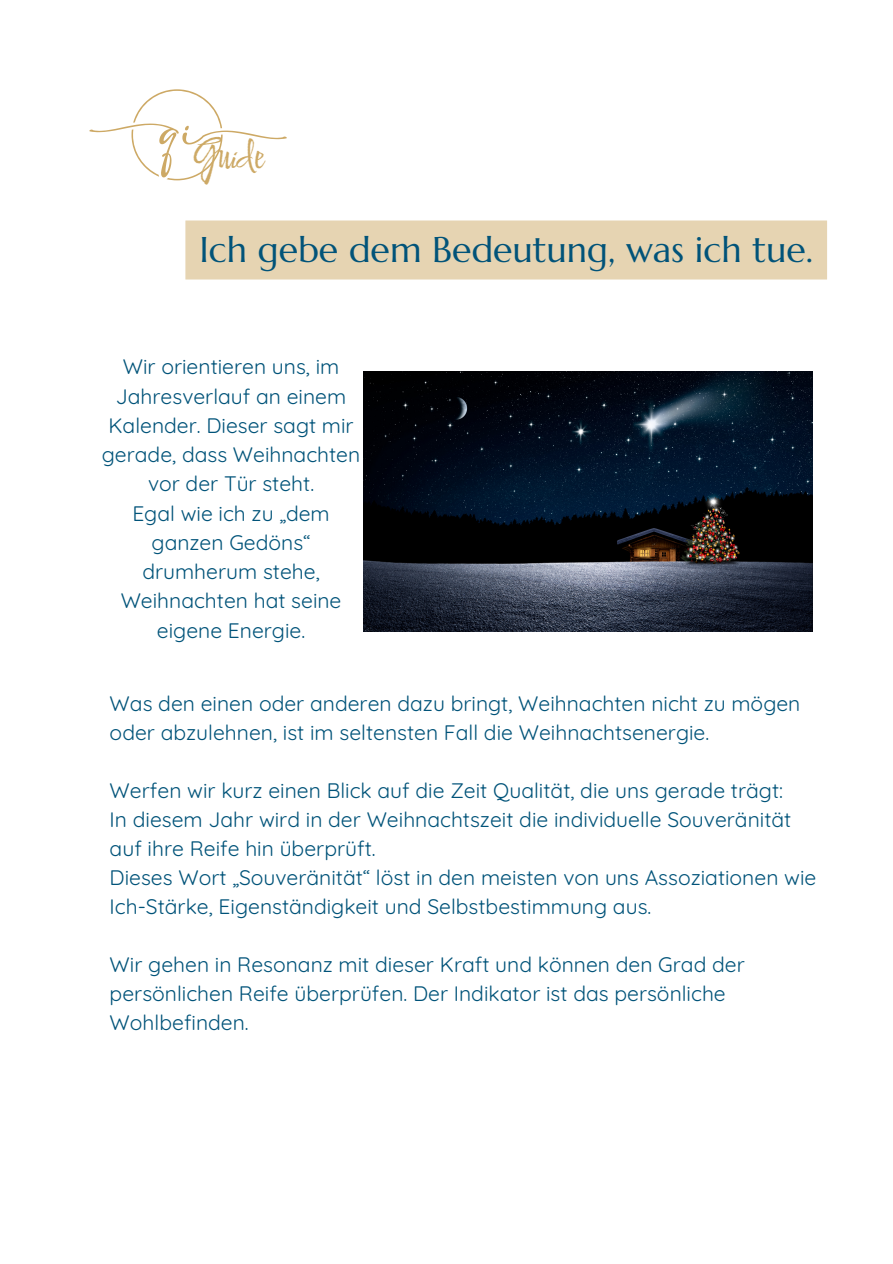
<style>
.page{position:relative;width:893px;height:1264px;background:#fff}
.page>*{position:absolute;margin:0;border:0;box-sizing:border-box;transform-origin:0 0}
.t1{font:42px "Comforter Brush";color:#cda965}
.t2{font:35.7px "Marcellus";color:#015379}
.t3{font:21px/29.2px "Quicksand";color:#015379}
</style>
<div class="page">
<svg style="left:89px;top:89px;width:197px;height:91px"></svg>
<img style="left:364px;top:371px;width:448px;height:260px">
<div style="left:185px;top:220px;width:642px;height:59px;background:#e6d4b2"></div>
<p class="t1" style="left:194px;top:130px;width:70px">Guide</p>
<p class="t2" style="left:199px;top:228px;width:615px">Ich gebe dem Bedeutung, was ich tue.</p>
<p class="t3" style="left:102px;top:352px;width:260px;text-align:center">Wir orientieren uns, im<br>Jahresverlauf an einem<br>Kalender. Dieser sagt mir gerade, dass Weihnachten vor der Tür steht.</p>
<p class="t3" style="left:121px;top:498px;width:222px;text-align:center">Egal wie ich zu „dem ganzen Gedöns“ drumherum stehe,<br>Weihnachten hat seine eigene Energie.</p>
<p class="t3" style="left:110px;top:688px;width:692px">Was den einen oder anderen dazu bringt, Weihnachten nicht zu mögen oder abzulehnen, ist im seltensten Fall die Weihnachtsenergie.</p>
<p class="t3" style="left:110px;top:775px;width:674px">Werfen wir kurz einen Blick auf die Zeit Qualität, die uns gerade trägt:</p>
<p class="t3" style="left:110px;top:804px;width:683px">In diesem Jahr wird in der Weihnachtszeit die individuelle Souveränität auf ihre Reife hin überprüft.</p>
<p class="t3" style="left:110px;top:862px;width:708px">Dieses Wort „Souveränität“ löst in den meisten von uns Assoziationen wie<br>Ich-Stärke, Eigenständigkeit und Selbstbestimmung aus.</p>
<p class="t3" style="left:110px;top:949px;width:636px">Wir gehen in Resonanz mit dieser Kraft und können den Grad der persönlichen Reife überprüfen. Der Indikator ist das persönliche<br>Wohlbefinden.</p>
</div>
